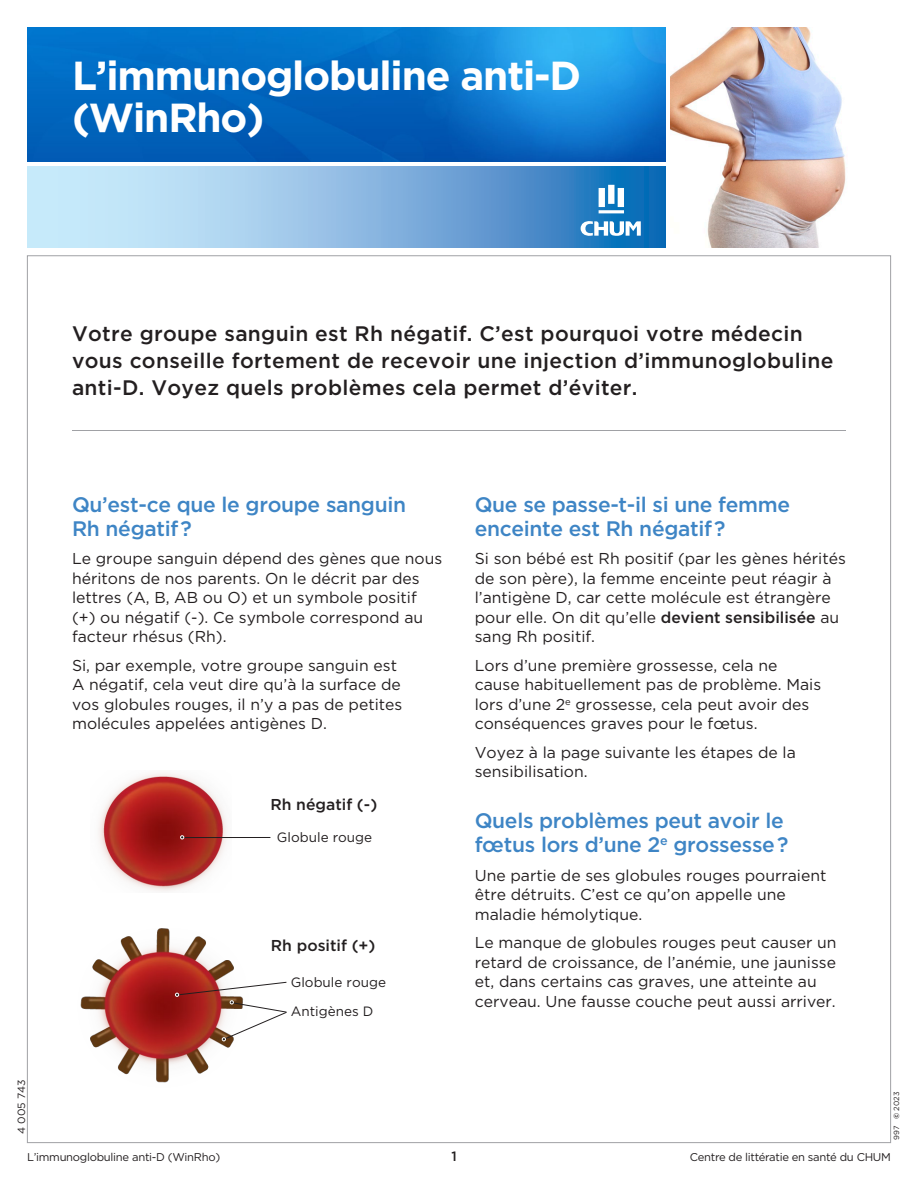
<style>
.page{position:relative;width:918px;height:1188px;background:#fff}
.page>*{position:absolute;margin:0;border:0;box-sizing:border-box;transform-origin:0 0}
.t1{font:700 40.5px/42px "Gotham";letter-spacing:-.03em;color:#fff}
.t2{font:500 21px/27px "Gotham";letter-spacing:.015em;color:#231f20}
.t3{font:500 21px/24px "Gotham";letter-spacing:-.015em;color:#3e85c5}
.t4{font:15.75px/19.5px "Gotham";color:#231f20}
.t5{font:500 15.75px "Gotham";color:#231f20}
.t6{font:13.5px "Gotham";color:#231f20}
.t7{font:500 13.5px "Gotham";color:#231f20}
.t8{font:11.25px "Gotham";letter-spacing:-.025em;color:#231f20}
.t9{font:10.5px "Gotham";color:#231f20}
.t10{font:7.5px "Gotham";color:#231f20}
.s1{font-weight:500}
.s2{font-weight:700}
</style>
<div class="page">
<hr style="left:72px;top:430px;width:774px;height:1px;background:#a0a1a5">
<img style="left:27px;top:27px;width:639px;height:135px">
<img style="left:670px;top:27px;width:176px;height:221px">
<svg style="left:27px;top:166px;width:639px;height:82px;background:#85b7e0"></svg>
<svg style="left:599px;top:185px;width:25px;height:28px"></svg>
<svg style="left:581px;top:221px;width:60px;height:15px"></svg>
<img style="left:80px;top:928px;width:154px;height:155px">
<svg style="left:175px;top:982px;width:112px;height:59px"></svg>
<img style="left:98px;top:773px;width:132px;height:119px">
<hr style="left:182px;top:837px;width:88px;height:1px;background:#231f20">
<svg style="left:180px;top:835px;width:4px;height:4px"></svg>
<h1 class="t1" style="left:72px;top:55px;width:511px">L’immunoglobuline anti-D (WinRho)</h1>
<h2 class="t2" style="left:72px;top:320px;width:763px">Votre groupe sanguin est Rh négatif. C’est pourquoi votre médecin vous conseille fortement de recevoir une injection d’immunoglobuline anti-D. Voyez quels problèmes cela permet d’éviter.</h2>
<p class="t9" style="left:15px;top:1134px;width:56px;rotate:-90deg">4 005 743</p>
<h2 class="t3" style="left:72px;top:492px;width:336px">Qu’est-ce que le groupe sanguin<br>Rh négatif ?</h2>
<p class="t4" style="left:72px;top:549px;width:372px">Le groupe sanguin dépend des gènes que nous héritons de nos parents. On le décrit par des lettres (A, B, AB ou O) et un symbole positif (+) ou négatif (-). Ce symbole correspond au facteur rhésus (Rh).</p>
<p class="t4" style="left:72px;top:655px;width:332px">Si, par exemple, votre groupe sanguin est A négatif, cela veut dire qu’à la surface de vos globules rouges, il n’y a pas de petites molécules appelées antigènes D.</p>
<p class="t5" style="left:270px;top:794px;width:108px">Rh négatif (-)</p>
<p class="t6" style="left:277px;top:829px;width:97px">Globule rouge</p>
<p class="t5" style="left:271px;top:935px;width:106px">Rh positif (+)</p>
<p class="t6" style="left:291px;top:974px;width:97px">Globule rouge</p>
<p class="t6" style="left:291px;top:1003px;width:84px">Antigènes D</p>
<h2 class="t3" style="left:475px;top:492px;width:317px">Que se passe-t-il si une femme enceinte est Rh négatif ?</h2>
<p class="t4" style="left:475px;top:549px;width:373px">Si son bébé est Rh positif (par les gènes hérités de son père), la femme enceinte peut réagir à l’antigène D, car cette molécule est étrangère pour elle. On dit qu’elle <span class="s1">devient sensibilisée</span> au sang Rh positif.</p>
<p class="t4" style="left:475px;top:655px;width:348px">Lors d’une première grossesse, cela ne cause habituellement pas de problème. Mais lors d’une 2<sup>e</sup> grossesse, cela peut avoir des conséquences graves pour le fœtus.</p>
<p class="t4" style="left:475px;top:742px;width:323px">Voyez à la page suivante les étapes de la sensibilisation.</p>
<h2 class="t3" style="left:475px;top:809px;width:315px">Quels problèmes peut avoir le fœtus lors d’une 2<sup>e</sup> grossesse ?</h2>
<p class="t4" style="left:475px;top:865px;width:353px">Une partie de ses globules rouges pourraient être détruits. C’est ce qu’on appelle une maladie hémolytique.</p>
<p class="t4" style="left:475px;top:933px;width:363px">Le manque de globules rouges peut causer un retard de croissance, de l’anémie, une jaunisse et, dans certains cas graves, une atteinte au cerveau. Une fausse couche peut aussi arriver.</p>
<p class="t10" style="left:892px;top:1140px;width:50px;rotate:-90deg">997 <span class="s2">©</span> 2023</p>
<p class="t8" style="left:27px;top:1150px;width:195px">L’immunoglobuline anti-D (WinRho)</p>
<p class="t7" style="left:451px;top:1147px;width:7px">1</p>
<p class="t8" style="left:690px;top:1150px;width:203px">Centre de littératie en santé du CHUM</p>
</div>
